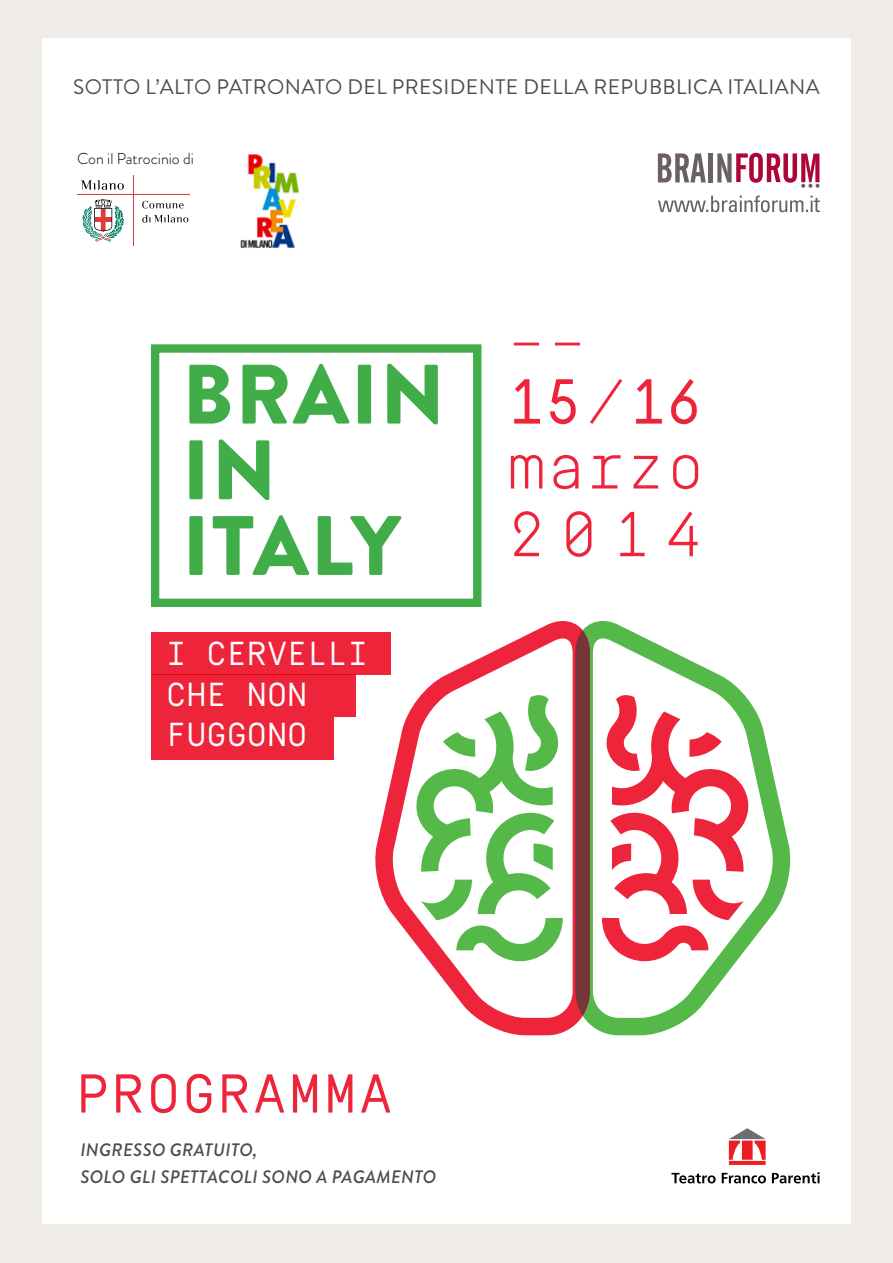
<style>
.page{position:relative;width:893px;height:1263px;background:#efece8}
.page>*{position:absolute;margin:0;border:0;box-sizing:border-box;transform-origin:0 0}
.t1{font:900 84px/75.6px "Brandon Grotesque";letter-spacing:.02em;color:#41ad49}
.t2{font:54.6px "Simplon Mono";letter-spacing:.04em;color:#ee243a}
.t3{font:33.15px/40.3px "Simplon Mono";color:#fff}
.t4{font:21px "Brandon Grotesque";letter-spacing:.02em;color:#4d4d4f}
.t5{font:italic 500 18px/27.3px "Brandon Grotesque";letter-spacing:.02em;color:#4d4d4f}
.t6{font:300 15.75px "Brandon Grotesque";color:#000}
</style>
<div class="page">
<div style="left:42px;top:39px;width:809px;height:1185px;background:#fff"></div>
<svg style="left:658px;top:153px;width:48px;height:29px"></svg>
<div style="left:708px;top:153px;width:5px;height:29px;background:#6a6061"></div>
<svg style="left:717px;top:153px;width:102px;height:35px"></svg>
<svg style="left:372px;top:621px;width:211px;height:414px"></svg>
<svg style="left:583px;top:621px;width:208px;height:414px"></svg>
<svg style="left:575px;top:630px;width:15px;height:386px;background:#7b3637"></svg>
<svg style="left:416px;top:694px;width:147px;height:267px"></svg>
<svg style="left:602px;top:694px;width:146px;height:267px"></svg>
<div style="left:151px;top:632px;width:240px;height:42px;background:#ee243a"></div>
<div style="left:151px;top:674px;width:205px;height:43px;background:#ee243a"></div>
<div style="left:151px;top:717px;width:183px;height:43px;background:#ee243a"></div>
<div style="left:151px;top:344px;width:330px;height:263px;border:8px solid #41ad49"></div>
<svg style="left:514px;top:511px;width:184px;height:46px"></svg>
<svg style="left:511px;top:455px;width:187px;height:34px"></svg>
<svg style="left:514px;top:379px;width:183px;height:45px"></svg>
<hr style="left:514px;top:343px;width:25px;height:2px;background:#ee243a">
<hr style="left:555px;top:343px;width:25px;height:2px;background:#ee243a">
<hr style="left:133px;top:176px;width:1px;height:70px;background:#e03a3e">
<hr style="left:78px;top:194px;width:112px;height:1px;background:#e03a3e">
<svg style="left:142px;top:215px;width:46px;height:8px"></svg>
<svg style="left:142px;top:201px;width:42px;height:7px"></svg>
<svg style="left:81px;top:180px;width:43px;height:10px"></svg>
<svg style="left:82px;top:199px;width:42px;height:43px"></svg>
<img style="left:240px;top:154px;width:59px;height:94px">
<svg style="left:658px;top:196px;width:162px;height:16px"></svg>
<svg style="left:729px;top:1161px;width:37px;height:4px"></svg>
<svg style="left:729px;top:1128px;width:37px;height:32px"></svg>
<div style="left:742px;top:1140px;width:11px;height:20px;background:#ed1d24"></div>
<svg style="left:671px;top:1173px;width:45px;height:10px"></svg>
<svg style="left:722px;top:1173px;width:44px;height:10px"></svg>
<svg style="left:772px;top:1172px;width:47px;height:11px"></svg>
<p class="t4" style="left:73px;top:73px;width:748px">SOTTO L’ALTO PATRONATO DEL PRESIDENTE DELLA REPUBBLICA ITALIANA</p>
<p class="t6" style="left:77px;top:147px;width:118px">Con il Patrocinio di</p>
<h1 class="t1" style="left:182px;top:358px;width:264px">BRAIN<br>IN<br>ITALY</h1>
<h3 class="t3" style="left:166px;top:634px;width:203px">I CERVELLI<br>CHE NON<br>FUGGONO</h3>
<h2 class="t2" style="left:76px;top:1064px;width:318px">PROGRAMMA</h2>
<p class="t5" style="left:80px;top:1136px;width:357px">INGRESSO GRATUITO,<br>SOLO GLI SPETTACOLI SONO A PAGAMENTO</p>
</div>
